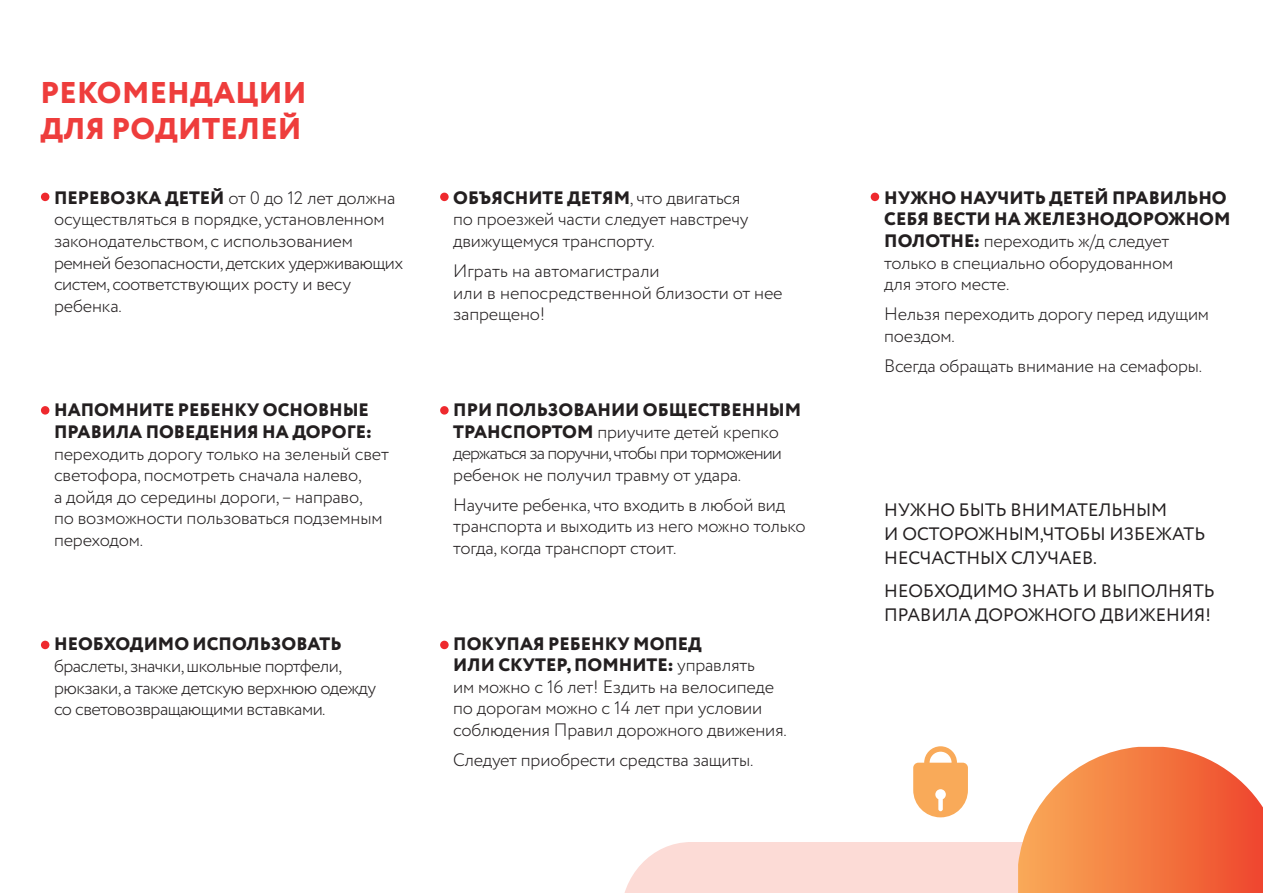
<style>
.page{position:relative;width:1263px;height:893px;background:#fff}
.page>*{position:absolute;margin:0;border:0;box-sizing:border-box;transform-origin:0 0}
.t1{font:800 30px/36px "Circe";letter-spacing:.01em;color:#ee3d3c}
.t2{font:300 18px/21.6px "Circe";letter-spacing:-.01em;color:#231f20}
.t3{font:18px/24px "Circe";color:#231f20}
.t4{font:300 18px/21.6px "Circe";letter-spacing:-.03em;color:#231f20}
.t5{font:800 18px/21.6px "Circe";color:#231f20}
.s1{font-weight:800}
</style>
<div class="page">
<div style="left:41px;top:406px;width:8px;height:9px;background:#ee292e;border-radius:50%"></div>
<div style="left:41px;top:193px;width:8px;height:8px;background:#ee292e;border-radius:50%"></div>
<div style="left:440px;top:406px;width:9px;height:9px;background:#ee292e;border-radius:50%"></div>
<div style="left:440px;top:193px;width:9px;height:8px;background:#ee292e;border-radius:50%"></div>
<div style="left:41px;top:641px;width:8px;height:8px;background:#ee292e;border-radius:50%"></div>
<div style="left:440px;top:641px;width:9px;height:8px;background:#ee292e;border-radius:50%"></div>
<div style="left:871px;top:193px;width:8px;height:8px;background:#ee292e;border-radius:50%"></div>
<div style="left:689px;top:842px;width:574px;height:51px;background:#fcdbd6"></div>
<svg style="left:1018px;top:747px;width:245px;height:146px"></svg>
<svg style="left:913px;top:746px;width:55px;height:71px"></svg>
<svg style="left:624px;top:842px;width:65px;height:51px"></svg>
<h1 class="t1" style="left:40px;top:76px;width:268px">РЕКОМЕНДАЦИИ<br>ДЛЯ РОДИТЕЛЕЙ</h1>
<p class="t2" style="left:54px;top:187px;width:351px"><span class="s1">ПЕРЕВОЗКА ДЕТЕЙ</span> от 0 до 12 лет должна осуществляться в порядке, установленном законодательством, с использованием ремней безопасности, детских удерживающих систем, соответствующих росту и весу ребенка.</p>
<p class="t5" style="left:54px;top:400px;width:319px">НАПОМНИТЕ РЕБЕНКУ ОСНОВНЫЕ<br>ПРАВИЛА ПОВЕДЕНИЯ НА ДОРОГЕ:</p>
<p class="t2" style="left:54px;top:443px;width:336px">переходить дорогу только на зеленый свет светофора, посмотреть сначала налево,<br>а дойдя до середины дороги, – направо,<br>по возможности пользоваться подземным переходом.</p>
<p class="t5" style="left:54px;top:634px;width:289px">НЕОБХОДИМО ИСПОЛЬЗОВАТЬ</p>
<p class="t4" style="left:54px;top:655px;width:324px">браслеты, значки, школьные портфели, рюкзаки, а также детскую верхнюю одежду со световозвращающими вставками.</p>
<p class="t2" style="left:453px;top:187px;width:297px"><span class="s1">ОБЪЯСНИТЕ ДЕТЯМ</span>, что двигаться по проезжей части следует навстречу движущемуся транспорту.</p>
<p class="t2" style="left:453px;top:261px;width:331px">Играть на автомагистрали<br>или в непосредственной близости от нее запрещено!</p>
<p class="t2" style="left:453px;top:399px;width:350px"><span class="s1">ПРИ ПОЛЬЗОВАНИИ ОБЩЕСТВЕННЫМ ТРАНСПОРТОМ</span> приучите детей крепко держаться за поручни, чтобы при торможении ребенок не получил травму от удара.</p>
<p class="t2" style="left:453px;top:494px;width:354px">Научите ребенка, что входить в любой вид транспорта и выходить из него можно только тогда, когда транспорт стоит.</p>
<p class="t2" style="left:453px;top:633px;width:335px"><span class="s1">ПОКУПАЯ РЕБЕНКУ МОПЕД<br>ИЛИ СКУТЕР, ПОМНИТЕ:</span> управлять<br>им можно с 16 лет! Ездить на велосипеде по дорогам можно с 14 лет при условии соблюдения Правил дорожного движения.</p>
<p class="t2" style="left:453px;top:750px;width:302px">Следует приобрести средства защиты.</p>
<p class="t2" style="left:884px;top:187px;width:348px"><span class="s1">НУЖНО НАУЧИТЬ ДЕТЕЙ ПРАВИЛЬНО<br>СЕБЯ ВЕСТИ НА ЖЕЛЕЗНОДОРОЖНОМ<br>ПОЛОТНЕ:</span> переходить ж/д следует<br>только в специально оборудованном<br>для этого месте.</p>
<p class="t2" style="left:884px;top:304px;width:326px">Нельзя переходить дорогу перед идущим поездом.</p>
<p class="t2" style="left:884px;top:356px;width:320px">Всегда обращать внимание на семафоры.</p>
<p class="t3" style="left:884px;top:498px;width:322px">НУЖНО БЫТЬ ВНИМАТЕЛЬНЫМ<br>И ОСТОРОЖНЫМ,ЧТОБЫ ИЗБЕЖАТЬ<br>НЕСЧАСТНЫХ СЛУЧАЕВ.</p>
<p class="t3" style="left:884px;top:579px;width:332px">НЕОБХОДИМО ЗНАТЬ И ВЫПОЛНЯТЬ<br>ПРАВИЛА ДОРОЖНОГО ДВИЖЕНИЯ!</p>
</div>
